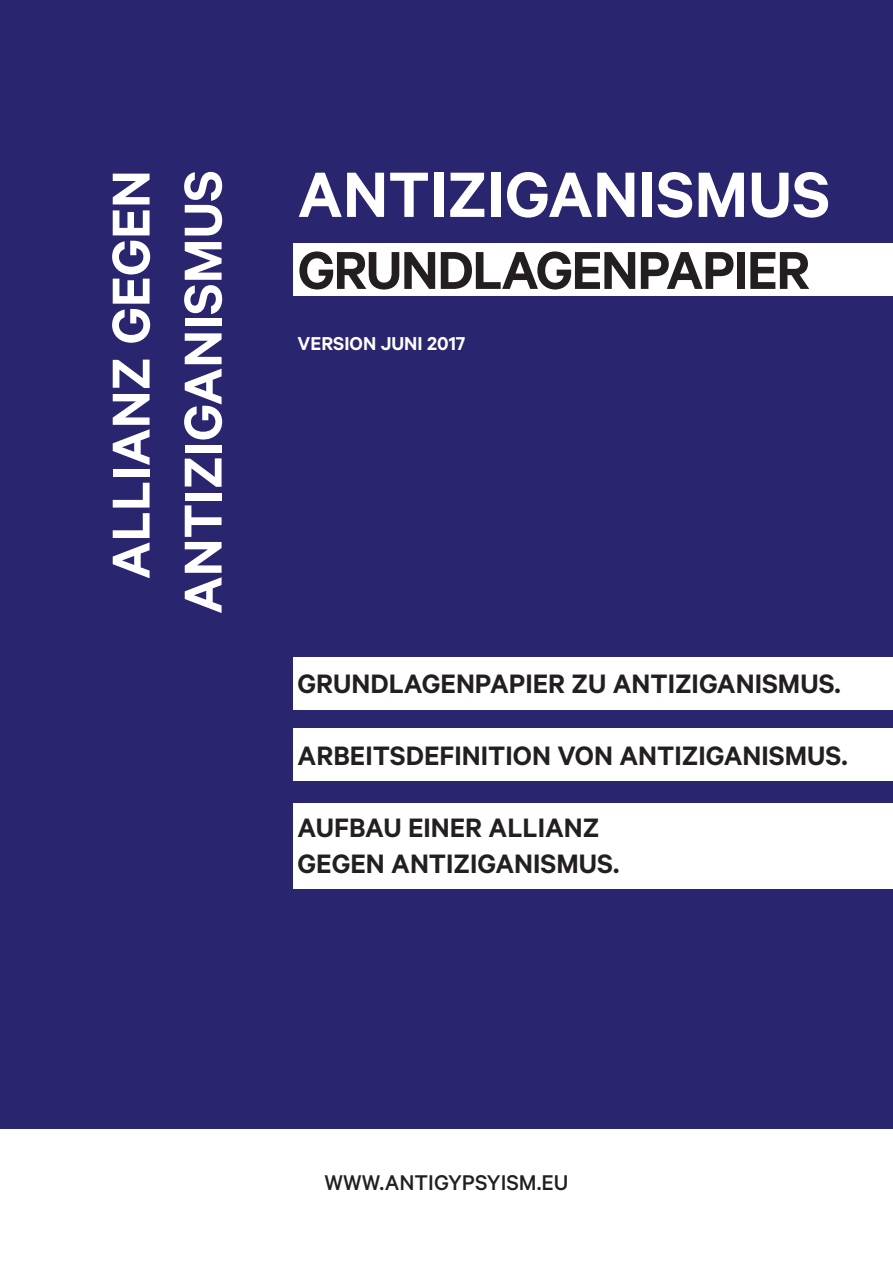
<style>
.page{position:relative;width:893px;height:1263px;background:#fff}
.page>*{position:absolute;margin:0;border:0;box-sizing:border-box;transform-origin:0 0}
.t1{font:600 72px "Calibre";color:#fff}
.t2{font:600 60px "Calibre";color:#fff}
.t3{font:600 60px "Calibre";letter-spacing:-.025em;color:#231f20}
.t4{font:600 30px "Calibre";color:#231f20}
.t5{font:500 24px "Calibre";color:#231f20}
.t6{font:600 21px "Calibre";color:#fff}
</style>
<div class="page">
<div style="left:0;top:0;width:893px;height:1128px;background:#29256e"></div>
<div style="left:294px;top:243px;width:599px;height:52px;background:#fff"></div>
<div style="left:294px;top:658px;width:599px;height:52px;background:#fff"></div>
<div style="left:294px;top:728px;width:599px;height:52px;background:#fff"></div>
<div style="left:294px;top:804px;width:599px;height:85px;background:#fff"></div>
<p class="t2" style="left:95px;top:579px;width:411px;rotate:-90deg">ALLIANZ GEGEN</p>
<p class="t2" style="left:167px;top:614px;width:445px;rotate:-90deg">ANTIZIGANISMUS</p>
<p class="t1" style="left:298px;top:152px;width:534px">ANTIZIGANISMUS</p>
<p class="t3" style="left:298px;top:235px;width:514px">GRUNDLAGENPAPIER</p>
<p class="t6" style="left:298px;top:331px;width:169px">VERSION JUNI 2017</p>
<p class="t4" style="left:298px;top:665px;width:545px">GRUNDLAGENPAPIER ZU ANTIZIGANISMUS.</p>
<p class="t4" style="left:298px;top:737px;width:551px">ARBEITSDEFINITION VON ANTIZIGANISMUS.</p>
<p class="t4" style="left:298px;top:809px;width:303px">AUFBAU EINER ALLIANZ</p>
<p class="t4" style="left:298px;top:845px;width:323px">GEGEN ANTIZIGANISMUS.</p>
<p class="t5" style="left:324px;top:1169px;width:246px">WWW.ANTIGYPSYISM.EU</p>
</div>
